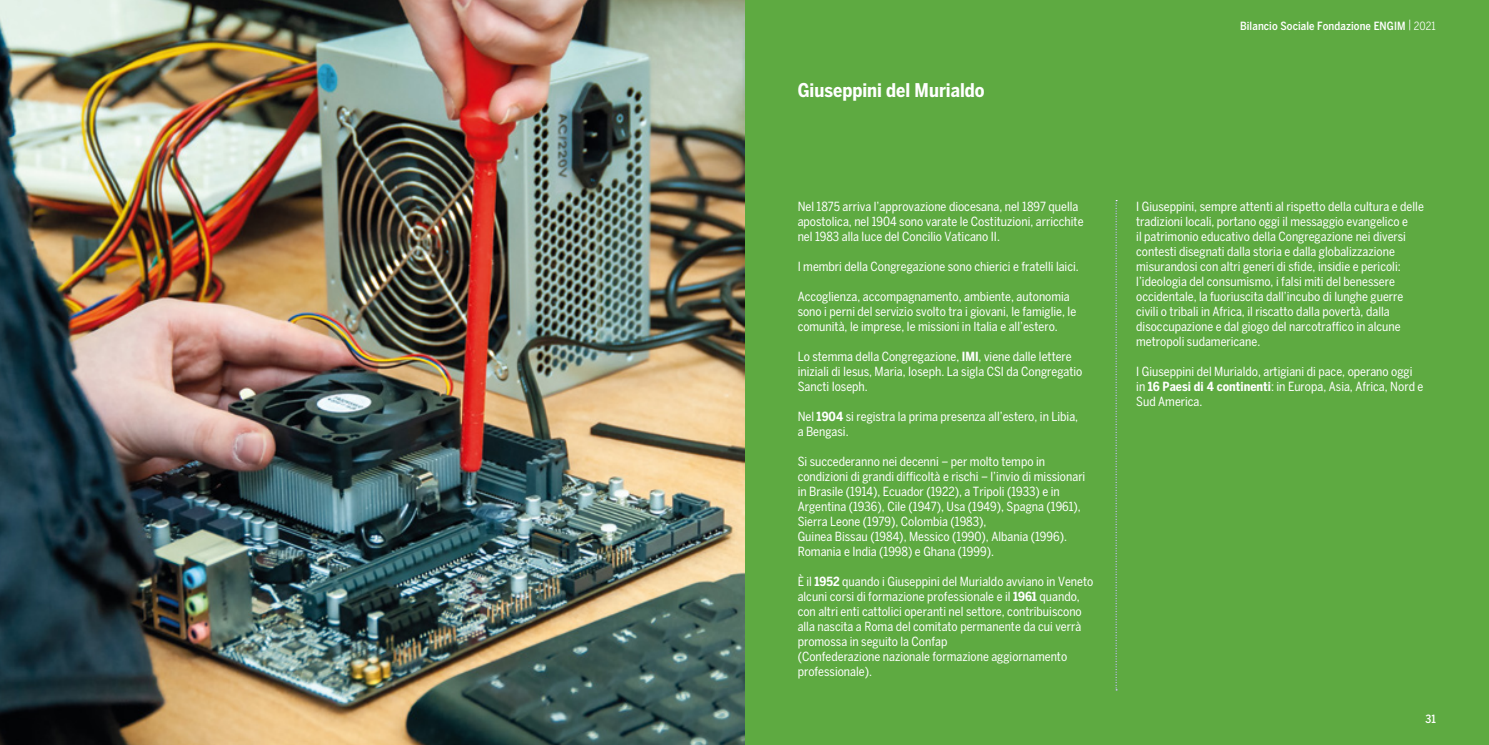
<style>
.page{position:relative;width:1489px;height:745px;background:#fff}
.page>*{position:absolute;margin:0;border:0;box-sizing:border-box;transform-origin:0 0}
.t1{font:700 condensed 18.75px "Benton Sans";color:#fff}
.t2{font:condensed 12.5px/15px "Benton Sans";color:#fff}
.t3{font:500 condensed 11.25px "Benton Sans";letter-spacing:.01em;color:#fff}
.s1{font-weight:700}
.s2{font-weight:400}
</style>
<div class="page">
<div style="left:0;top:0;width:1488px;height:744px;background:#5eaa41"></div>
<svg style="left:1115px;top:200px;width:2px;height:490px"></svg>
<img style="left:0;top:0;width:744px;height:744px">
<h1 class="t1" style="left:797px;top:79px;width:188px">Giuseppini del Murialdo</h1>
<p class="t2" style="left:797px;top:198px;width:287px">Nel 1875 arriva l’approvazione diocesana, nel 1897 quella apostolica, nel 1904 sono varate le Costituzioni, arricchite nel 1983 alla luce del Concilio Vaticano II.</p>
<p class="t2" style="left:797px;top:258px;width:282px">I membri della Congregazione sono chierici e fratelli laici.</p>
<p class="t2" style="left:797px;top:288px;width:280px">Accoglienza, accompagnamento, ambiente, autonomia sono i perni del servizio svolto tra i giovani, le famiglie, le comunità, le imprese, le missioni in Italia e all’estero.</p>
<p class="t2" style="left:797px;top:348px;width:286px">Lo stemma della Congregazione, <span class="s1">IMI</span>, viene dalle lettere iniziali di Iesus, Maria, Ioseph. La sigla CSI da Congregatio<br>Sancti Ioseph.</p>
<p class="t2" style="left:797px;top:408px;width:282px">Nel <span class="s1">1904</span> si registra la prima presenza all’estero, in Libia, a Bengasi.</p>
<p class="t2" style="left:797px;top:453px;width:289px">Si succederanno nei decenni – per molto tempo in condizioni di grandi difficoltà e rischi – l’invio di missionari in Brasile (1914), Ecuador (1922), a Tripoli (1933) e in Argentina (1936), Cile (1947), Usa (1949), Spagna (1961), Sierra Leone (1979), Colombia (1983),<br>Guinea Bissau (1984), Messico (1990), Albania (1996).<br>Romania e India (1998) e Ghana (1999).</p>
<p class="t2" style="left:797px;top:573px;width:297px">È il <span class="s1">1952</span> quando i Giuseppini del Murialdo avviano in Veneto alcuni corsi di formazione professionale e il <span class="s1">1961</span> quando, con altri enti cattolici operanti nel settore, contribuiscono alla nascita a Roma del comitato permanente da cui verrà promossa in seguito la Confap<br>(Confederazione nazionale formazione aggiornamento professionale).</p>
<p class="t3" style="left:1239px;top:19px;width:197px">Bilancio Sociale Fondazione ENGIM <span class="s2">| 2021</span></p>
<p class="t2" style="left:1136px;top:198px;width:289px">I Giuseppini, sempre attenti al rispetto della cultura e delle tradizioni locali, portano oggi il messaggio evangelico e<br>il patrimonio educativo della Congregazione nei diversi contesti disegnati dalla storia e dalla globalizzazione misurandosi con altri generi di sfide, insidie e pericoli: l’ideologia del consumismo, i falsi miti del benessere occidentale, la fuoriuscita dall’incubo di lunghe guerre civili o tribali in Africa, il riscatto dalla povertà, dalla disoccupazione e dal giogo del narcotraffico in alcune metropoli sudamericane.</p>
<p class="t2" style="left:1136px;top:363px;width:288px">I Giuseppini del Murialdo, artigiani di pace, operano oggi in <span class="s1">16 Paesi di 4 continenti</span>: in Europa, Asia, Africa, Nord e<br>Sud America.</p>
<p class="t3" style="left:1425px;top:711px;width:12px">31</p>
</div>
